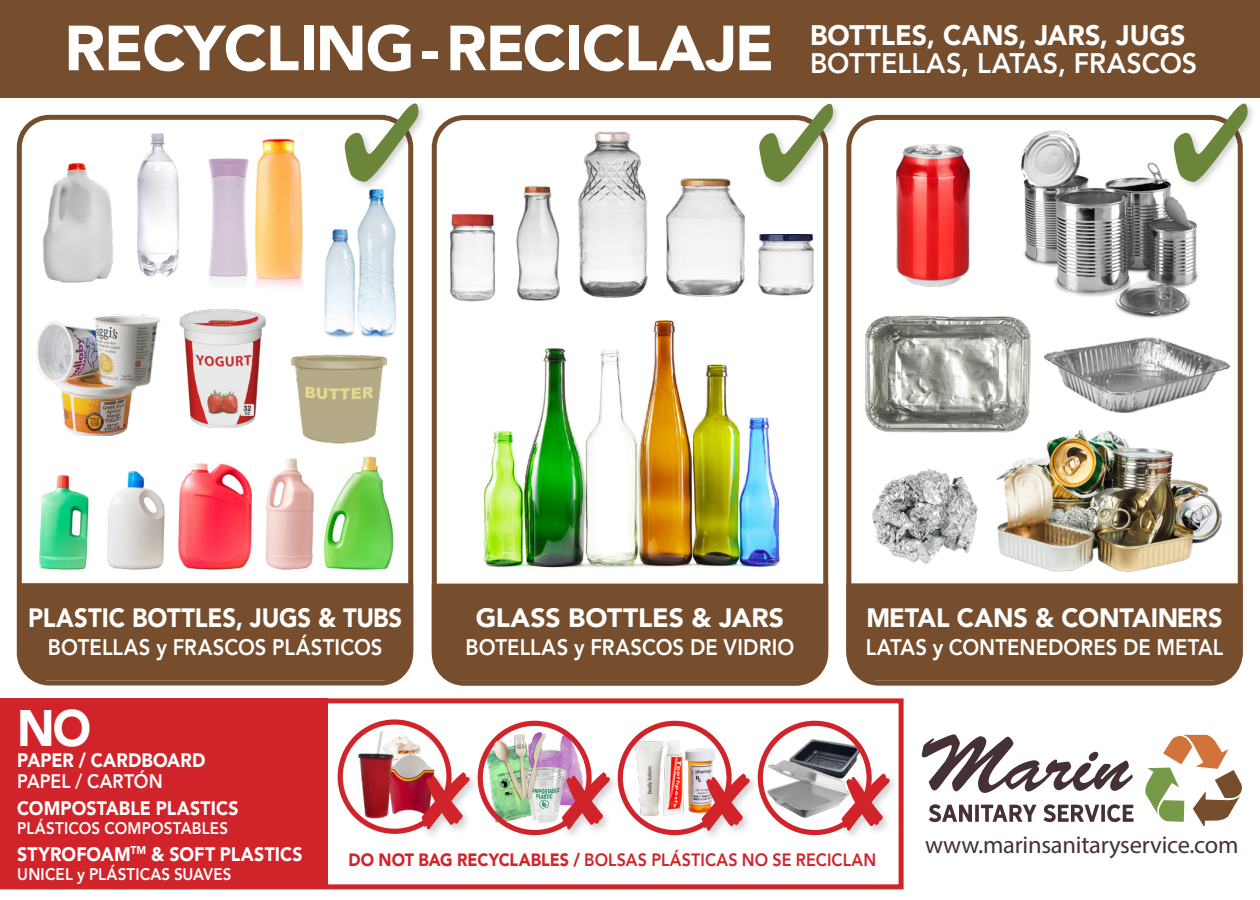
<style>
.page{position:relative;width:1260px;height:900px;background:#fff}
.page>*{position:absolute;margin:0;border:0;box-sizing:border-box;transform-origin:0 0}
.t1{font:78px "Zapf Dingbats ITC";color:#d1232a}
.t2{font:900 63px "Avenir";letter-spacing:-.02em;color:#fff}
.t3{font:900 51.25px "Avenir";color:#fff;scale:.9 1}
.t4{font:800 28.25px "Avenir";color:#fff;scale:.95 1}
.t5{font:900 28.25px "Avenir";color:#fff;scale:.95 1}
.t6{font:900 26.5px "Avenir";letter-spacing:-.005em;color:#fff;scale:.9 1}
.t7{font:900 26.5px "Avenir";letter-spacing:-.005em;color:#fff;scale:.95 1}
.t8{font:900 26.5px "Avenir";letter-spacing:-.005em;color:#fff}
.t9{font:24.5px "Myriad Pro";letter-spacing:-.01em;color:#463234}
.t10{font:800 22.5px "Avenir";letter-spacing:.005em;color:#fff;scale:.9 1}
.t11{font:900 19.5px "Avenir";letter-spacing:.005em;color:#fff;scale:.9 1}
.t12{font:800 19.5px "Avenir";letter-spacing:.01em;color:#fff;scale:.9 1}
.t13{font:800 17.75px "Avenir";letter-spacing:.01em;color:#d1232a;scale:.9 1}
.t14{font:800 16.75px "Avenir";letter-spacing:.01em;color:#fff;scale:.9 1}
.s1{font-weight:900}
</style>
<div class="page">
<svg style="left:0;top:698px;width:904px;height:192px"></svg>
<div style="left:0;top:0;width:1260px;height:98px;background:#764d2d"></div>
<div style="left:0;top:698px;width:328px;height:191px;background:#d1232a"></div>
<img style="left:788px;top:732px;width:74px;height:39px">
<img style="left:766px;top:758px;width:86px;height:61px">
<div style="left:839px;top:771px;width:61px;height:70px;background:#231f20;opacity:.2"></div>
<div style="left:419px;top:770px;width:61px;height:70px;background:#231f20;opacity:.2"></div>
<div style="left:478px;top:721px;width:114px;height:114px;border:5px solid #d1232a;border-radius:50%"></div>
<div style="left:559px;top:770px;width:61px;height:70px;background:#231f20;opacity:.2"></div>
<div style="left:618px;top:721px;width:114px;height:114px;border:5px solid #d1232a;border-radius:50%"></div>
<div style="left:699px;top:771px;width:61px;height:70px;background:#231f20;opacity:.2"></div>
<div style="left:17px;top:115px;width:396px;height:571px;border:5px solid #764d2d;border-radius:30px"></div>
<div style="left:17px;top:583px;width:396px;height:97px;background:#764d2d"></div>
<img style="left:39px;top:458px;width:275px;height:112px">
<img style="left:208px;top:138px;width:96px;height:150px">
<img style="left:324px;top:191px;width:72px;height:147px">
<img style="left:137px;top:133px;width:42px;height:144px">
<img style="left:36px;top:314px;width:125px;height:121px">
<img style="left:291px;top:354px;width:96px;height:90px">
<img style="left:179px;top:310px;width:87px;height:117px">
<img style="left:43px;top:163px;width:70px;height:120px">
<img style="left:324px;top:456px;width:70px;height:114px">
<div style="left:432px;top:115px;width:396px;height:571px;border:5px solid #764d2d;border-radius:30px"></div>
<div style="left:432px;top:584px;width:396px;height:97px;background:#764d2d"></div>
<img style="left:483px;top:320px;width:297px;height:248px">
<img style="left:450px;top:214px;width:46px;height:88px">
<img style="left:758px;top:234px;width:56px;height:62px">
<img style="left:578px;top:131px;width:70px;height:167px">
<img style="left:516px;top:185px;width:44px;height:116px">
<img style="left:665px;top:178px;width:80px;height:119px">
<div style="left:846px;top:115px;width:397px;height:571px;border:5px solid #764d2d;border-radius:30px"></div>
<img style="left:1021px;top:130px;width:178px;height:188px">
<img style="left:896px;top:144px;width:74px;height:143px">
<img style="left:865px;top:315px;width:166px;height:118px">
<img style="left:985px;top:427px;width:237px;height:145px">
<img style="left:872px;top:448px;width:116px;height:124px">
<img style="left:1045px;top:337px;width:184px;height:76px">
<div style="left:846px;top:583px;width:397px;height:98px;background:#764d2d"></div>
<div style="left:343px;top:101px;width:84px;height:90px;background:#231f20;opacity:.2"></div>
<div style="left:757px;top:101px;width:85px;height:90px;background:#231f20;opacity:.2"></div>
<div style="left:1172px;top:101px;width:85px;height:90px;background:#231f20;opacity:.2"></div>
<svg style="left:1145px;top:735px;width:97px;height:90px"></svg>
<svg style="left:921px;top:734px;width:212px;height:59px"></svg>
<svg style="left:929px;top:804px;width:108px;height:18px"></svg>
<svg style="left:1044px;top:804px;width:90px;height:18px"></svg>
<div style="left:758px;top:721px;width:114px;height:114px;border:5px solid #d1232a;border-radius:50%"></div>
<img style="left:522px;top:761px;width:45px;height:68px">
<svg style="left:529px;top:787px;width:31px;height:22px"></svg>
<img style="left:493px;top:732px;width:57px;height:70px">
<svg style="left:340px;top:102px;width:86px;height:82px"></svg>
<svg style="left:755px;top:102px;width:86px;height:82px"></svg>
<svg style="left:1169px;top:102px;width:86px;height:82px"></svg>
<h2 class="t2" style="left:64px;top:-6px;width:712px">RECYCLING-RECICLAJE</h2>
<p class="t5" style="left:810px;top:11px;width:397px">BOTTLES, CANS, JARS, JUGS</p>
<p class="t4" style="left:810px;top:42px;width:409px">BOTTELLAS, LATAS, FRASCOS</p>
<p class="t6" style="left:28px;top:595px;width:417px">PLASTIC BOTTLES, JUGS &amp; TUBS</p>
<p class="t10" style="left:48px;top:629px;width:373px">BOTELLAS y FRASCOS PLÁSTICOS</p>
<p class="t8" style="left:476px;top:595px;width:310px">GLASS BOTTLES &amp; JARS</p>
<p class="t10" style="left:466px;top:629px;width:367px">BOTELLAS y FRASCOS DE VIDRIO</p>
<p class="t7" style="left:867px;top:595px;width:376px">METAL CANS &amp; CONTAINERS</p>
<p class="t10" style="left:866px;top:629px;width:399px">LATAS y CONTENEDORES DE METAL</p>
<h3 class="t3" style="left:17px;top:684px;width:84px">NO</h3>
<p class="t11" style="left:17px;top:744px;width:211px">PAPER / CARDBOARD</p>
<p class="t12" style="left:17px;top:766px;width:163px">PAPEL / CARTÓN</p>
<p class="t11" style="left:17px;top:792px;width:247px">COMPOSTABLE PLASTICS</p>
<p class="t14" style="left:17px;top:815px;width:236px">PLÁSTICOS COMPOSTABLES</p>
<p class="t11" style="left:17px;top:837px;width:319px">STYROFOAM<sup>TM</sup> &amp; SOFT PLASTICS</p>
<p class="t14" style="left:17px;top:861px;width:240px">UNICEL y PLÁSTICAS SUAVES</p>
<h1 class="t1" style="left:419px;top:765px;width:474px">✘✘✘✘</h1>
<p class="t13" style="left:349px;top:846px;width:588px"><span class="s1">DO NOT BAG RECYCLABLES /</span> BOLSAS PLÁSTICAS NO SE RECICLAN</p>
<p class="t9" style="left:925px;top:830px;width:315px">www.marinsanitaryservice.com</p>
</div>
